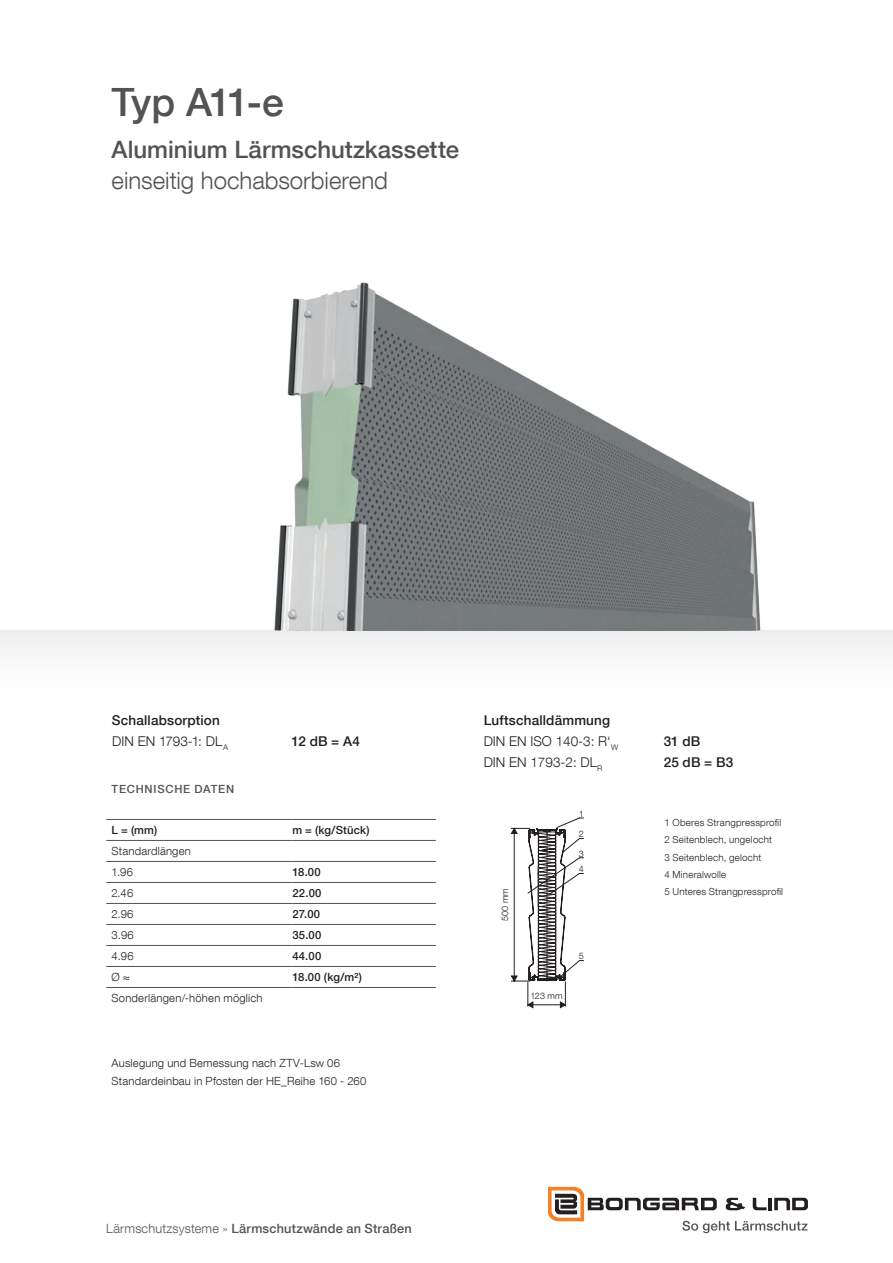
<style>
.page{position:relative;width:893px;height:1263px;background:#fff}
.page>*{position:absolute;margin:0;border:0;box-sizing:border-box;transform-origin:0 0}
.t1{font:500 39px "Helvetica Neue LT Com";letter-spacing:-.08em;color:#535355}
.t2{font:500 24px "Helvetica Neue LT Com";color:#535355}
.t3{font:300 24px "Helvetica Neue LT Com";color:#535355}
.t4{font:500 13.5px "Helvetica Neue LT Com";letter-spacing:.01em;color:#231f20}
.t5{font:300 13.5px "Helvetica Neue LT Com";color:#231f20}
.t6{font:500 12.75px "Helvetica Neue LT Com";letter-spacing:.02em;color:#535355}
.t7{font:300 11.25px "Helvetica Neue LT Com";letter-spacing:.02em;color:#231f20}
.t8{font:500 11.25px "Helvetica Neue LT Com";letter-spacing:.02em;color:#231f20}
.t9{font:500 11.25px "Helvetica Neue LT Com";letter-spacing:.07em;color:#535355}
.t10{font:300 9.75px "Helvetica Neue LT Com";letter-spacing:.025em;color:#231f20}
.t11{font:300 9px "Helvetica Neue LT Com";letter-spacing:.02em;color:#231f20}
.s1{font-weight:300}
</style>
<div class="page">
<svg style="left:548px;top:1187px;width:260px;height:46px"></svg>
<div style="left:0;top:630px;width:893px;height:85px;background:#fbfbfb"></div>
<hr style="left:106px;top:819px;width:186px;height:1px;background:#535355">
<hr style="left:292px;top:819px;width:144px;height:1px;background:#535355">
<hr style="left:106px;top:840px;width:186px;height:1px;background:#535355">
<hr style="left:292px;top:840px;width:144px;height:1px;background:#535355">
<hr style="left:106px;top:861px;width:186px;height:1px;background:#535355">
<hr style="left:106px;top:882px;width:186px;height:1px;background:#535355">
<hr style="left:106px;top:903px;width:186px;height:1px;background:#535355">
<hr style="left:292px;top:861px;width:144px;height:1px;background:#535355">
<hr style="left:292px;top:882px;width:144px;height:1px;background:#535355">
<hr style="left:292px;top:903px;width:144px;height:1px;background:#535355">
<hr style="left:106px;top:924px;width:186px;height:1px;background:#535355">
<hr style="left:292px;top:924px;width:144px;height:1px;background:#535355">
<hr style="left:106px;top:945px;width:186px;height:1px;background:#535355">
<hr style="left:292px;top:945px;width:144px;height:1px;background:#535355">
<hr style="left:106px;top:966px;width:186px;height:1px;background:#535355">
<hr style="left:106px;top:987px;width:186px;height:1px;background:#535355">
<hr style="left:292px;top:966px;width:144px;height:1px;background:#535355">
<hr style="left:292px;top:987px;width:144px;height:1px;background:#535355">
<img style="left:274px;top:282px;width:487px;height:348px">
<svg style="left:511px;top:817px;width:73px;height:192px"></svg>
<p class="t1" style="left:112px;top:78px;width:174px">Typ A11-e</p>
<p class="t2" style="left:112px;top:135px;width:349px">Aluminium Lärmschutzkassette</p>
<p class="t3" style="left:112px;top:166px;width:278px">einseitig hochabsorbierend</p>
<p class="t4" style="left:112px;top:712px;width:109px">Schallabsorption</p>
<p class="t5" style="left:112px;top:733px;width:117px">DIN EN 1793-1: DL<sub>A</sub></p>
<p class="t4" style="left:292px;top:733px;width:70px">12 dB = A4</p>
<p class="t9" style="left:112px;top:782px;width:124px">TECHNISCHE DATEN</p>
<p class="t8" style="left:112px;top:823px;width:47px">L = (mm)</p>
<p class="t8" style="left:292px;top:823px;width:79px">m = (kg/Stück)</p>
<p class="t7" style="left:112px;top:844px;width:81px">Standardlängen</p>
<p class="t7" style="left:112px;top:865px;width:23px">1.96</p>
<p class="t8" style="left:292px;top:865px;width:30px">18.00</p>
<p class="t7" style="left:112px;top:886px;width:23px">2.46</p>
<p class="t8" style="left:292px;top:886px;width:31px">22.00</p>
<p class="t7" style="left:112px;top:907px;width:23px">2.96</p>
<p class="t8" style="left:292px;top:907px;width:29px">27.00</p>
<p class="t7" style="left:112px;top:928px;width:24px">3.96</p>
<p class="t8" style="left:292px;top:928px;width:31px">35.00</p>
<p class="t7" style="left:112px;top:949px;width:24px">4.96</p>
<p class="t8" style="left:292px;top:949px;width:31px">44.00</p>
<p class="t7" style="left:112px;top:970px;width:20px">Ø ≈</p>
<p class="t8" style="left:292px;top:970px;width:71px">18.00 (kg/m²)</p>
<p class="t7" style="left:112px;top:991px;width:153px">Sonderlängen/-höhen möglich</p>
<p class="t7" style="left:112px;top:1056px;width:230px">Auslegung und Bemessung nach ZTV-Lsw 06</p>
<p class="t7" style="left:112px;top:1074px;width:256px">Standardeinbau in Pfosten der HE_Reihe 160 - 260</p>
<p class="t6" style="left:106px;top:1221px;width:307px"><span class="s1">Lärmschutzsysteme »</span> Lärmschutzwände an Straßen</p>
<p class="t4" style="left:484px;top:712px;width:128px">Luftschalldämmung</p>
<p class="t5" style="left:484px;top:733px;width:136px">DIN EN ISO 140-3: R‘<sub>W</sub></p>
<p class="t4" style="left:664px;top:733px;width:38px">31 dB</p>
<p class="t5" style="left:484px;top:754px;width:120px">DIN EN 1793-2: DL<sub>R</sub></p>
<p class="t4" style="left:664px;top:754px;width:71px">25 dB = B3</p>
<p class="t11" style="left:499px;top:921px;width:35px;rotate:-90deg">500 mm</p>
<p class="t11" style="left:579px;top:808px;width:7px">1</p>
<p class="t11" style="left:579px;top:829px;width:7px">2</p>
<p class="t11" style="left:579px;top:848px;width:7px">3</p>
<p class="t11" style="left:579px;top:863px;width:7px">4</p>
<p class="t11" style="left:530px;top:990px;width:34px">123 mm</p>
<p class="t11" style="left:579px;top:951px;width:7px">5</p>
<p class="t10" style="left:664px;top:817px;width:118px">1 Oberes Strangpressprofil</p>
<p class="t10" style="left:664px;top:834px;width:109px">2 Seitenblech, ungelocht</p>
<p class="t10" style="left:664px;top:851px;width:98px">3 Seitenblech, gelocht</p>
<p class="t10" style="left:664px;top:868px;width:63px">4 Mineralwolle</p>
<p class="t10" style="left:664px;top:886px;width:120px">5 Unteres Strangpressprofil</p>
</div>
